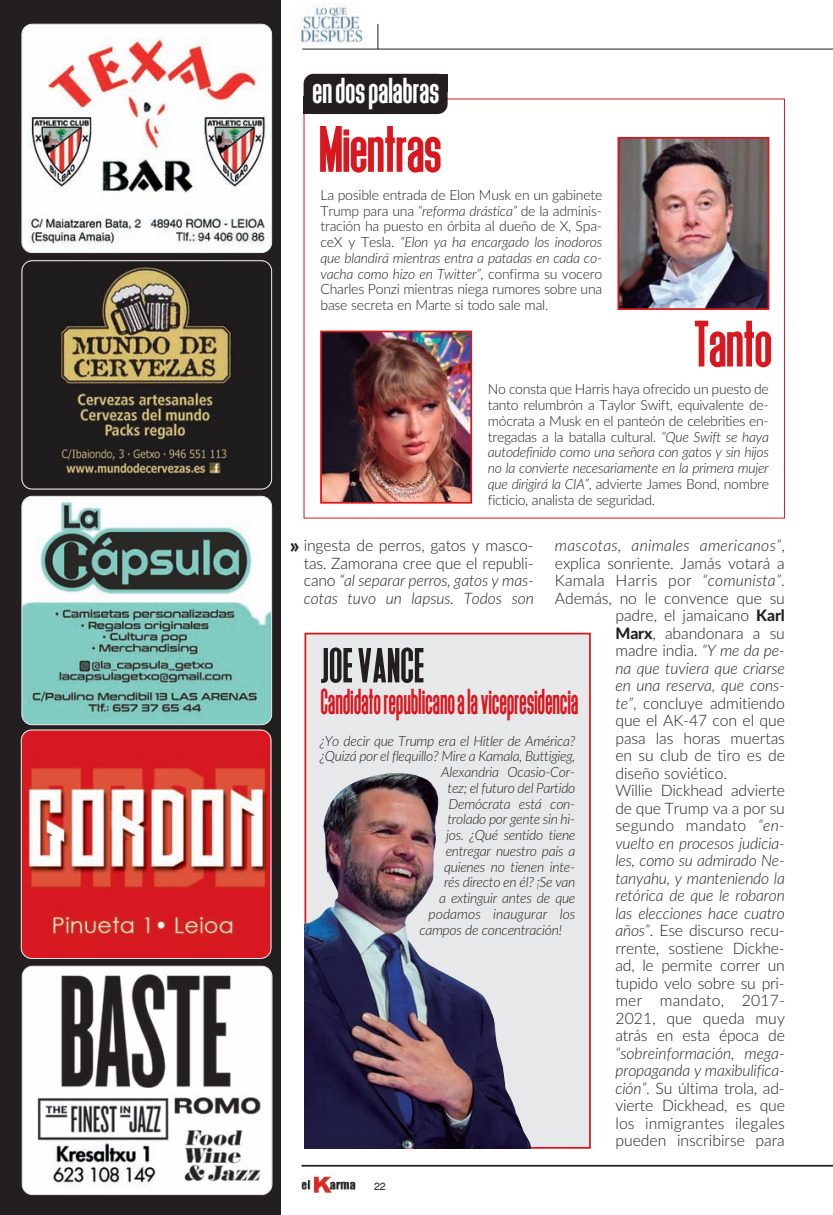
<style>
.page{position:relative;width:833px;height:1215px;background:#fff}
.page>*{position:absolute;margin:0;border:0;box-sizing:border-box;transform-origin:0 0}
.t1{font:70px "Deutschlander";color:#d8171f}
.t2{font:52.5px "Deutschlander";letter-spacing:.01em;color:#231f20}
.t3{font:38.5px "Deutschlander";letter-spacing:.01em;color:#d8171f;scale:.75 1}
.t4{font:38.5px "Deutschlander";letter-spacing:.01em;color:#fff}
.t5{font:800 21px "Lato";color:#231f20}
.t6{font:300 15.75px/17.5px "Lato";letter-spacing:-.005em;color:#231f20;text-align:justify}
.t7{font:italic 300 15.75px "Lato";letter-spacing:-.01em;color:#231f20}
.t8{font:italic 300 15.75px "Lato";letter-spacing:.015em;color:#231f20}
.t9{font:300 14px/15.8px "Lato";letter-spacing:-.02em;color:#231f20;text-align:justify}
.t10{font:italic 300 14px "Lato";letter-spacing:-.025em;color:#231f20}
.t11{font:italic 300 14px "Lato";color:#231f20}
.t12{font:10.5px "Helvetica";color:#231f20}
.s1{font-style:italic}
.s2{font-style:normal}
.s3{font-weight:800}
</style>
<div class="page">
<img style="left:0;top:0;width:833px;height:1215px">
<h3 class="t4" style="left:313px;top:68px;width:128px">endospalabras</h3>
<h1 class="t1" style="left:320px;top:107px;width:124px">Mientras</h1>
<p class="t9" style="left:320px;top:187px;width:283px">La posible entrada de Elon Musk en un gabinete Trump para una <span class="s1">“reforma drástica”</span> de la adminis&shy;tración ha puesto en órbita al dueño de X, Spa&shy;ceX y Tesla. <span class="s1">“Elon ya ha encargado los inodoros que blandirá mientras entra a patadas en cada co&shy;vacha como hizo en Twitter”</span>, confirma su vocero Charles Ponzi mientras niega rumores sobre una base secreta en Marte si todo sale mal.</p>
<h1 class="t1" style="left:695px;top:301px;width:79px">Tanto</h1>
<p class="t9" style="left:488px;top:382px;width:282px">No consta que Harris haya ofrecido un puesto de tanto relumbrón a Taylor Swift, equivalente de&shy;mócrata a Musk en el panteón de celebrities en&shy;tregadas a la batalla cultural. <span class="s1">“Que Swift se haya autodefinido como una señora con gatos y sin hijos no la convierte necesariamente en la primera mujer que dirigirá la CIA”</span>, advierte James Bond, nombre ficticio, analista de seguridad.</p>
<p class="t6" style="left:304px;top:537px;width:232px">ingesta de perros, gatos y masco&shy;tas. Zamorana cree que el republi&shy;cano <span class="s1">“al separar perros, gatos y mas&shy;cotas tuvo un lapsus. Todos son</span></p>
<p class="t8" style="left:555px;top:537px;width:232px">mascotas, animales americanos”<span class="s2">,</span></p>
<h3 class="t5" style="left:290px;top:533px;width:11px">»</h3>
<p class="t6" style="left:555px;top:554px;width:232px">explica sonriente. Jamás votará a</p>
<p class="t6" style="left:555px;top:572px;width:232px">Kamala Harris por <span class="s1">“comunista”</span>.</p>
<p class="t6" style="left:555px;top:589px;width:232px">Además, no le convence que su</p>
<p class="t6" style="left:615px;top:607px;width:171px">padre, el jamaicano <span class="s3">Karl</span></p>
<p class="t6" style="left:615px;top:624px;width:171px"><span class="s3">Marx</span>, abandonara a su</p>
<p class="t6" style="left:615px;top:642px;width:171px">madre india. <span class="s1">“Y me da pe-</span></p>
<p class="t7" style="left:615px;top:659px;width:171px">na que tuviera que criarse</p>
<p class="t7" style="left:615px;top:677px;width:171px">en una reserva, que cons-</p>
<p class="t6" style="left:615px;top:694px;width:171px"><span class="s1">te”</span>, concluye admitiendo</p>
<p class="t6" style="left:615px;top:712px;width:171px">que el AK-47 con el que</p>
<p class="t6" style="left:615px;top:729px;width:171px">pasa las horas muertas</p>
<p class="t6" style="left:615px;top:747px;width:171px">en su club de tiro es de</p>
<p class="t6" style="left:615px;top:764px;width:113px">diseño soviético.</p>
<p class="t6" style="left:615px;top:782px;width:171px">Willie Dickhead advierte</p>
<p class="t6" style="left:615px;top:799px;width:171px">de que Trump va a por su</p>
<p class="t6" style="left:615px;top:817px;width:171px">segundo mandato <span class="s1">“en-</span></p>
<p class="t7" style="left:615px;top:834px;width:171px">vuelto en procesos judicia-</p>
<p class="t7" style="left:615px;top:852px;width:171px">les, como su admirado Ne-</p>
<p class="t7" style="left:615px;top:869px;width:171px">tanyahu, y manteniendo la</p>
<p class="t7" style="left:615px;top:887px;width:171px">retórica de que le robaron</p>
<p class="t7" style="left:615px;top:904px;width:171px">las elecciones hace cuatro</p>
<p class="t6" style="left:615px;top:922px;width:171px"><span class="s1">años”</span>. Ese discurso recu-</p>
<p class="t6" style="left:615px;top:939px;width:171px">rrente, sostiene Dickhe-</p>
<p class="t6" style="left:615px;top:957px;width:171px">ad, le permite correr un</p>
<p class="t6" style="left:615px;top:974px;width:171px">tupido velo sobre su pri-</p>
<p class="t6" style="left:615px;top:992px;width:171px">mer mandato, 2017-</p>
<p class="t6" style="left:615px;top:1009px;width:171px">2021, que queda muy</p>
<p class="t6" style="left:615px;top:1027px;width:171px">atrás en esta época de</p>
<p class="t6" style="left:615px;top:1044px;width:171px"><span class="s1">“sobreinformación, mega&shy;propaganda y maxibulifica&shy;ción”</span>. Su última trola, ad&shy;vierte Dickhead, es que los inmigrantes ilegales pueden inscribirse para</p>
<h2 class="t2" style="left:321px;top:633px;width:105px">JOEVANCE</h2>
<h3 class="t3" style="left:321px;top:678px;width:345px">Candidatorepublicanoalavicepresidencia</h3>
<p class="t10" style="left:320px;top:733px;width:257px">¿Yo decir que Trump era el Hitler de América?</p>
<p class="t10" style="left:320px;top:748px;width:257px">¿Quizá por el flequillo? Mire a Kamala, Buttigieg,</p>
<p class="t10" style="left:441px;top:764px;width:135px">Alexandria Ocasio-Cor-</p>
<p class="t10" style="left:448px;top:780px;width:129px">tez; el futuro del Partido</p>
<p class="t10" style="left:448px;top:796px;width:128px">Demócrata está con-</p>
<p class="t10" style="left:447px;top:811px;width:129px">trolado por gente sin hi-</p>
<p class="t10" style="left:446px;top:827px;width:131px">jos. ¿Qué sentido tiene</p>
<p class="t10" style="left:446px;top:843px;width:131px">entregar nuestro país a</p>
<p class="t10" style="left:444px;top:859px;width:132px">quienes no tienen inte-</p>
<p class="t10" style="left:444px;top:874px;width:133px">rés directo en él? ¡Se van</p>
<p class="t10" style="left:439px;top:890px;width:138px">a extinguir antes de que</p>
<p class="t11" style="left:429px;top:906px;width:148px">podamos inaugurar los</p>
<p class="t10" style="left:419px;top:922px;width:144px">campos de concentración!</p>
<p class="t12" style="left:374px;top:1180px;width:13px">22</p>
</div>
